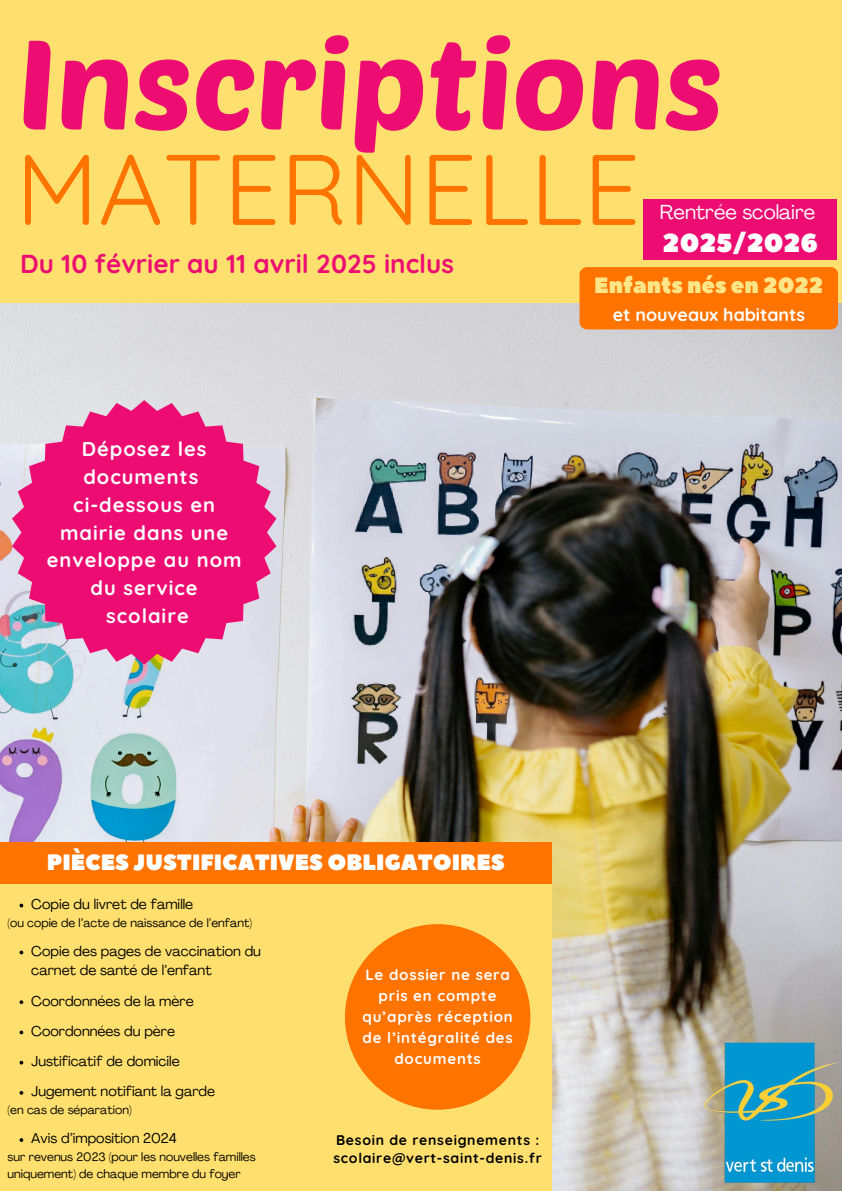
<style>
.page{position:relative;width:842px;height:1191px;background:#fff}
.page>*{position:absolute;margin:0;border:0;box-sizing:border-box;transform-origin:0 0}
.t1{font:125px "Poetsen One";color:#ed0d72}
.t2{font:100px "Quicksand";color:#ff7300}
.t3{font:700 26px "Quicksand";color:#ed0d72}
.t4{font:26px "Peace Sans";color:#fff}
.t5{font:22.1px "Peace Sans";color:#fff}
.t6{font:22.1px "Peace Sans";color:#ffe585}
.t7{font:700 20px/27.8px "Quicksand";letter-spacing:.05em;color:#fff;text-align:center}
.t8{font:20px "Agrandir";color:#fff}
.t9{font:700 17.8px "Quicksand";color:#fff}
.t10{font:700 15px/21px "Quicksand";letter-spacing:.05em;color:#fff;text-align:center}
.t11{font:14px/19.5px "Agrandir";color:#000}
.t12{font:700 14px "Quicksand";letter-spacing:.05em;color:#000}
.t13{font:12px/16.5px "Agrandir";color:#000}
</style>
<div class="page">
<img style="left:0;top:303px;width:842px;height:887px">
<div style="left:0;top:0;width:842px;height:303px;background:#ffe06f"></div>
<div style="left:644px;top:199px;width:193px;height:61px;background:#ed0d72"></div>
<div style="left:579px;top:267px;width:259px;height:62px;background:#ff7300;border-radius:8px"></div>
<div style="left:0;top:842px;width:551px;height:348px;background:#ffe06f"></div>
<div style="left:0;top:842px;width:551px;height:42px;background:#ff7300"></div>
<div style="left:345px;top:924px;width:185px;height:185px;background:#ff7300;border-radius:50%"></div>
<img style="left:704px;top:1041px;width:138px;height:142px">
<svg style="left:12px;top:400px;width:264px;height:264px;background:#e54490"></svg>
<svg style="left:20px;top:903px;width:3px;height:4px"></svg>
<svg style="left:20px;top:950px;width:3px;height:4px"></svg>
<svg style="left:20px;top:1030px;width:3px;height:4px"></svg>
<p class="t1" style="left:17px;top:4px;width:708px">Inscriptions</p>
<h4 class="t2" style="left:16px;top:125px;width:626px">MATERNELLE</h4>
<h3 class="t3" style="left:20px;top:247px;width:435px">Du 10 février au 11 avril 2025 inclus</h3>
<p class="t6" style="left:594px;top:271px;width:231px">Enfants nés en 2022</p>
<p class="t9" style="left:613px;top:303px;width:194px">et nouveaux habitants</p>
<h1 class="t8" style="left:660px;top:204px;width:157px">Rentrée scolaire</h1>
<h2 class="t4" style="left:663px;top:225px;width:157px">2025/2026</h2>
<p class="t7" style="left:47px;top:435px;width:196px">Déposez les documents ci-dessous en mairie dans une enveloppe au nom du service<br>scolaire</p>
<p class="t5" style="left:47px;top:847px;width:459px">PIÈCES JUSTIFICATIVES OBLIGATOIRES</p>
<h6 class="t11" style="left:31px;top:895px;width:163px">Copie du livret de famille</h6>
<h5 class="t13" style="left:8px;top:915px;width:246px">(ou copie de l’acte de naissance de l’enfant)</h5>
<p class="t11" style="left:31px;top:942px;width:231px">Copie des pages de vaccination du carnet de santé de l’enfant</p>
<p class="t11" style="left:31px;top:992px;width:164px">Coordonnées de la mère</p>
<p class="t11" style="left:31px;top:1022px;width:145px">Coordonnées du père</p>
<p class="t11" style="left:31px;top:1052px;width:150px">Justificatif de domicile</p>
<p class="t11" style="left:31px;top:1082px;width:185px">Jugement notifiant la garde</p>
<p class="t13" style="left:8px;top:1102px;width:126px">(en cas de séparation)</p>
<p class="t11" style="left:31px;top:1129px;width:147px">Avis d’imposition 2024</p>
<p class="t13" style="left:8px;top:1149px;width:250px">sur revenus 2023 (pour les nouvelles familles uniquement) de chaque membre du foyer</p>
<p class="t10" style="left:363px;top:963px;width:152px">Le dossier ne sera pris en compte qu’après réception de l’intégralité des documents</p>
<p class="t12" style="left:336px;top:1131px;width:205px">Besoin de renseignements :</p>
<p class="t12" style="left:333px;top:1148px;width:210px">scolaire@vert-saint-denis.fr</p>
</div>
